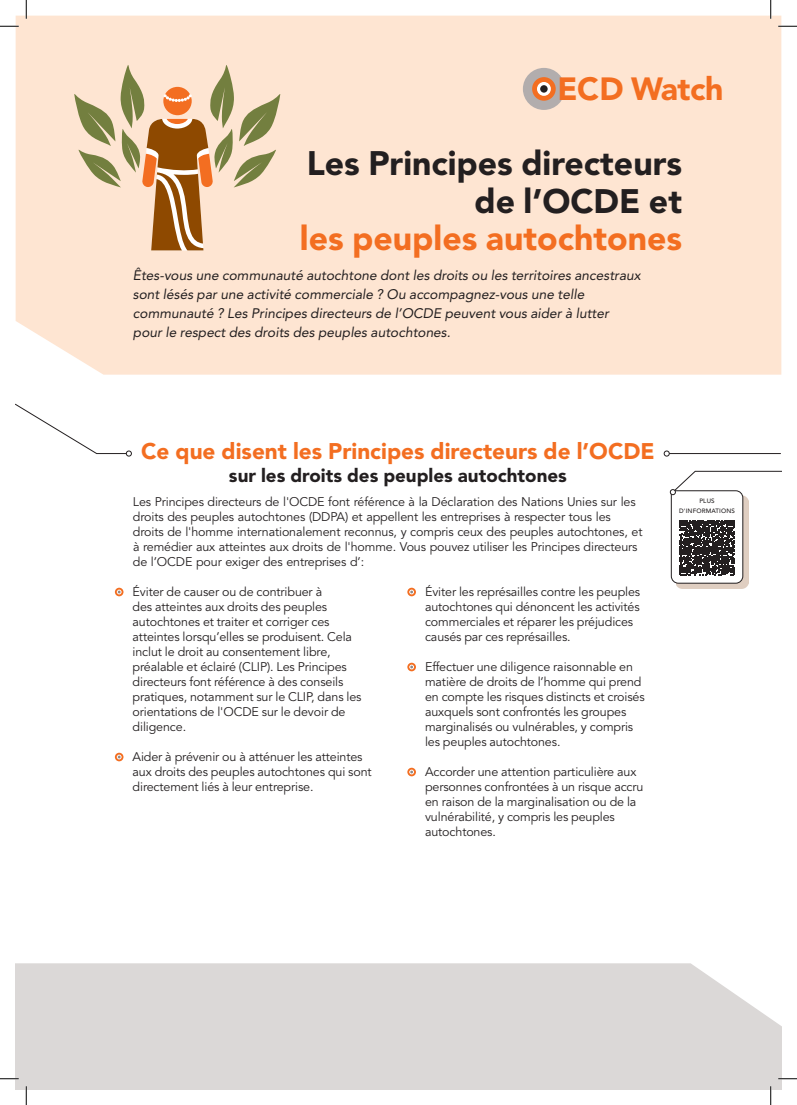
<style>
.page{position:relative;width:797px;height:1105px;background:#fff}
.page>*{position:absolute;margin:0;border:0;box-sizing:border-box;transform-origin:0 0}
.t1{font:900 33.75px/37.5px "Avenir LT Std";color:#231f20;text-align:right}
.t2{font:900 33.75px "Avenir LT Std";color:#f36e21}
.t3{font:900 31.88px "Avenir LT Std";letter-spacing:-.01em;color:#f36e21}
.t4{font:900 22.5px "Avenir LT Std";color:#f36e21}
.t5{font:900 18.75px "Avenir LT Std";color:#231f20}
.t6{font:italic 13.75px/18.8px "Avenir LT Std";color:#231f20}
.t7{font:12.5px/15px "Avenir LT Std";letter-spacing:-.01em;color:#231f20}
.t8{font:500 6.25px/9.6px "Avenir LT Std";letter-spacing:.02em;color:#231f20;text-align:center}
</style>
<div class="page">
<div style="left:16px;top:16px;width:765px;height:359px;background:#fee5d2"></div>
<svg style="left:115px;top:588px;width:8px;height:8px"></svg>
<svg style="left:117px;top:590px;width:5px;height:4px"></svg>
<svg style="left:115px;top:753px;width:8px;height:8px"></svg>
<svg style="left:117px;top:755px;width:5px;height:4px"></svg>
<svg style="left:407px;top:588px;width:9px;height:8px"></svg>
<svg style="left:409px;top:590px;width:5px;height:4px"></svg>
<svg style="left:407px;top:663px;width:9px;height:8px"></svg>
<svg style="left:409px;top:665px;width:5px;height:4px"></svg>
<svg style="left:407px;top:768px;width:9px;height:8px"></svg>
<svg style="left:409px;top:770px;width:5px;height:4px"></svg>
<div style="left:523px;top:68px;width:42px;height:42px;background:#b2adad;border-radius:50%"></div>
<div style="left:532px;top:77px;width:23px;height:24px;background:#f36e21;border-radius:50%"></div>
<svg style="left:537px;top:82px;width:14px;height:14px"></svg>
<div style="left:540px;top:85px;width:7px;height:8px;background:#231f20;border-radius:50%"></div>
<svg style="left:74px;top:62px;width:207px;height:188px;background:#dbbe9c"></svg>
<img style="left:676px;top:584px;width:72px;height:4px">
<svg style="left:670px;top:471px;width:111px;height:113px"></svg>
<hr style="left:666px;top:453px;width:114px;height:1px;background:#231f20">
<svg style="left:664px;top:451px;width:5px;height:5px"></svg>
<svg style="left:16px;top:404px;width:116px;height:52px"></svg>
<div style="left:16px;top:963px;width:765px;height:126px;background:#dbd8d7"></div>
<div style="left:675px;top:498px;width:63px;height:15px;background:#fff"></div>
<svg style="left:0;top:25px;width:19px;height:2px"></svg>
<svg style="left:778px;top:25px;width:19px;height:2px"></svg>
<svg style="left:0;top:1078px;width:19px;height:1px"></svg>
<svg style="left:778px;top:1078px;width:19px;height:1px"></svg>
<svg style="left:25px;top:0;width:2px;height:19px"></svg>
<svg style="left:25px;top:1086px;width:2px;height:19px"></svg>
<svg style="left:770px;top:0;width:1px;height:19px"></svg>
<svg style="left:770px;top:1086px;width:1px;height:19px"></svg>
<h2 class="t3" style="left:557px;top:70px;width:167px">ECD Watch</h2>
<h1 class="t1" style="left:307px;top:145px;width:377px">Les Principes directeurs de l’OCDE et</h1>
<h1 class="t2" style="left:300px;top:218px;width:383px">les peuples autochtones</h1>
<p class="t6" style="left:133px;top:266px;width:509px">Êtes-vous une communauté autochtone dont les droits ou les territoires ancestraux sont lésés par une activité commerciale ? Ou accompagnez-vous une telle communauté ? Les Principes directeurs de l’OCDE peuvent vous aider à lutter pour le respect des droits des peuples autochtones.</p>
<h3 class="t4" style="left:141px;top:438px;width:515px">Ce que disent les Principes directeurs de l’OCDE</h3>
<h3 class="t5" style="left:229px;top:464px;width:339px">sur les droits des peuples autochtones</h3>
<p class="t7" style="left:133px;top:495px;width:511px">Les Principes directeurs de l'OCDE font référence à la Déclaration des Nations Unies sur les droits des peuples autochtones (DDPA) et appellent les entreprises à respecter tous les droits de l'homme internationalement reconnus, y compris ceux des peuples autochtones, et à remédier aux atteintes aux droits de l'homme. Vous pouvez utiliser les Principes directeurs de l’OCDE pour exiger des entreprises d’:</p>
<p class="t7" style="left:133px;top:585px;width:230px">Éviter de causer ou de contribuer à<br>des atteintes aux droits des peuples autochtones et traiter et corriger ces atteintes lorsqu’elles se produisent. Cela inclut le droit au consentement libre, préalable et éclairé (CLIP). Les Principes directeurs font référence à des conseils pratiques, notamment sur le CLIP, dans les orientations de l'OCDE sur le devoir de diligence.</p>
<p class="t7" style="left:133px;top:750px;width:240px">Aider à prévenir ou à atténuer les atteintes aux droits des peuples autochtones qui sont directement liés à leur entreprise.</p>
<p class="t7" style="left:425px;top:585px;width:217px">Éviter les représailles contre les peuples autochtones qui dénoncent les activités commerciales et réparer les préjudices causés par ces représailles.</p>
<p class="t7" style="left:425px;top:660px;width:221px">Effectuer une diligence raisonnable en matière de droits de l’homme qui prend en compte les risques distincts et croisés auxquels sont confrontés les groupes marginalisés ou vulnérables, y compris les peuples autochtones.</p>
<p class="t7" style="left:425px;top:765px;width:220px">Accorder une attention particulière aux personnes confrontées à un risque accru en raison de la marginalisation ou de la vulnérabilité, y compris les peuples autochtones.</p>
<p class="t8" style="left:679px;top:496px;width:57px">PLUS<br>D'INFORMATIONS</p>
</div>
